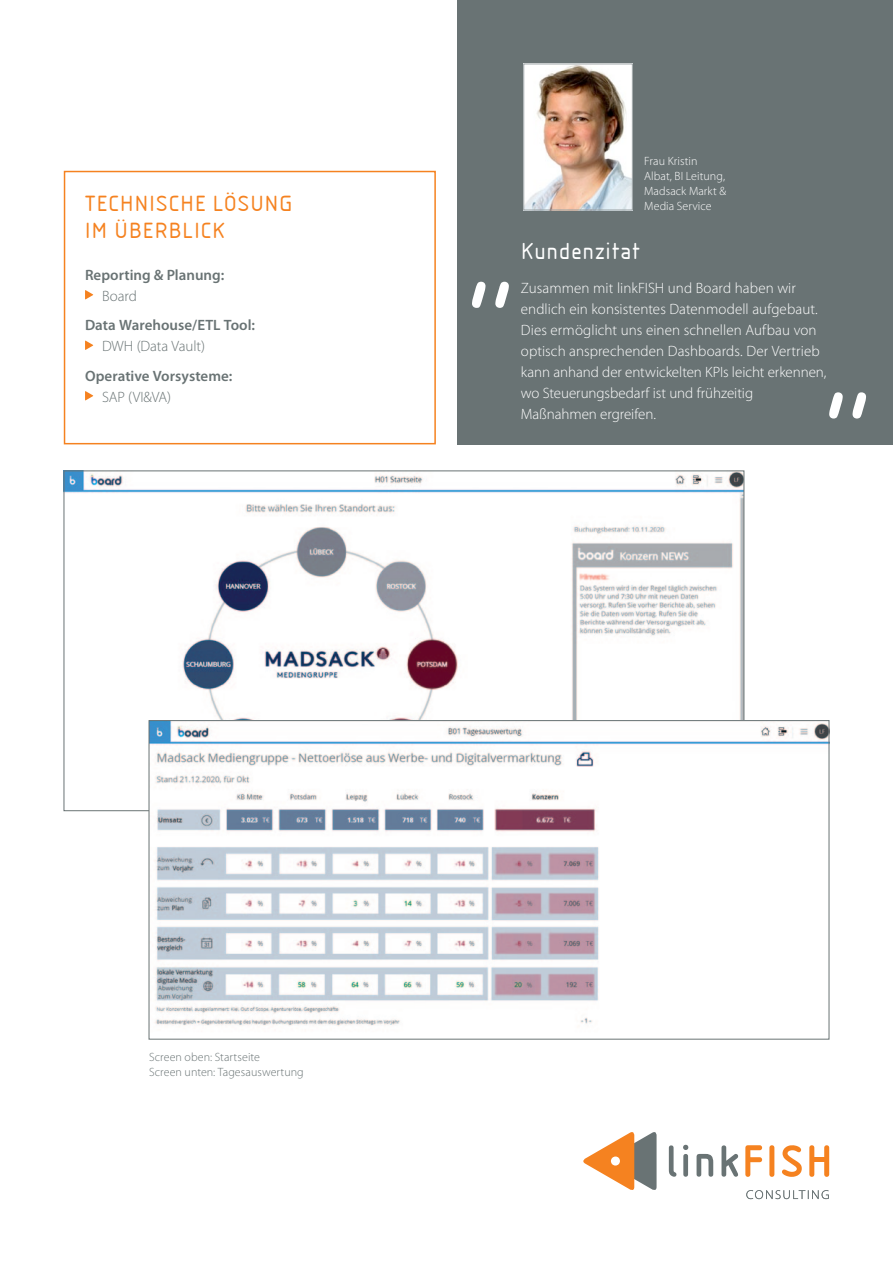
<style>
.page{position:relative;width:893px;height:1263px;background:#fff}
.page>*{position:absolute;margin:0;border:0;box-sizing:border-box;transform-origin:0 0}
.t1{font:24px "Isonorm Com";color:#fff}
.t2{font:22.8px/27px "Isonorm Com";letter-spacing:.04em;color:#f58220;scale:1.05 1}
.t3{font:300 15px/21px "Myriad Pro";color:#fff}
.t4{font:600 15px "Myriad Pro";color:#697374}
.t5{font:300 15px "Myriad Pro";letter-spacing:-.005em;color:#697374}
.t6{font:300 12px/15px "Myriad Pro";letter-spacing:.005em;color:#fff}
.t7{font:300 12px/15px "Myriad Pro";letter-spacing:.005em;color:#697374}
</style>
<div class="page">
<div style="left:64px;top:171px;width:372px;height:273px;border:2px solid #f58220"></div>
<div style="left:457px;top:0;width:436px;height:444px;background:#697374"></div>
<img style="left:66px;top:473px;width:676px;height:334px">
<img style="left:151px;top:722px;width:676px;height:304px">
<svg style="left:85px;top:290px;width:9px;height:10px"></svg>
<svg style="left:85px;top:340px;width:9px;height:10px"></svg>
<svg style="left:85px;top:391px;width:9px;height:10px"></svg>
<img style="left:526px;top:66px;width:104px;height:142px">
<div style="left:524px;top:64px;width:108px;height:146px;border:1px solid #98a0a2"></div>
<svg style="left:472px;top:282px;width:13px;height:26px"></svg>
<svg style="left:495px;top:282px;width:14px;height:26px"></svg>
<svg style="left:852px;top:392px;width:14px;height:26px"></svg>
<svg style="left:829px;top:392px;width:14px;height:26px"></svg>
<svg style="left:745px;top:1145px;width:17px;height:32px"></svg>
<svg style="left:769px;top:1145px;width:5px;height:32px"></svg>
<svg style="left:782px;top:1145px;width:20px;height:32px"></svg>
<svg style="left:809px;top:1145px;width:20px;height:32px"></svg>
<svg style="left:669px;top:1144px;width:69px;height:33px"></svg>
<svg style="left:746px;top:1190px;width:83px;height:9px"></svg>
<svg style="left:583px;top:1132px;width:74px;height:58px"></svg>
<h2 class="t2" style="left:85px;top:190px;width:199px">TECHNISCHE LÖSUNG<br>IM ÜBERBLICK</h2>
<p class="t4" style="left:85px;top:265px;width:141px">Reporting &amp; Planung:</p>
<p class="t5" style="left:102px;top:287px;width:36px">Board</p>
<p class="t4" style="left:85px;top:316px;width:172px">Data Warehouse/ETL Tool:</p>
<p class="t5" style="left:102px;top:337px;width:104px">DWH (Data Vault)</p>
<p class="t4" style="left:85px;top:366px;width:149px">Operative Vorsysteme:</p>
<p class="t5" style="left:102px;top:388px;width:71px">SAP (VI&amp;VA)</p>
<p class="t6" style="left:644px;top:154px;width:83px">Frau Kristin<br>Albat, BI Leitung,<br>Madsack Markt &amp;<br>Media Service</p>
<h1 class="t1" style="left:521px;top:238px;width:120px">KUNDENZITAT</h1>
<p class="t3" style="left:521px;top:278px;width:307px">Zusammen mit linkFISH und Board haben wir endlich ein konsistentes Datenmodell aufgebaut.<br>Dies ermöglicht uns einen schnellen Aufbau von optisch ansprechenden Dashboards. Der Vertrieb kann anhand der entwickelten KPIs leicht erkennen, wo Steuerungsbedarf ist und frühzeitig Maßnahmen ergreifen.</p>
<p class="t7" style="left:149px;top:1049px;width:156px">Screen oben: Startseite<br>Screen unten: Tagesauswertung</p>
</div>
